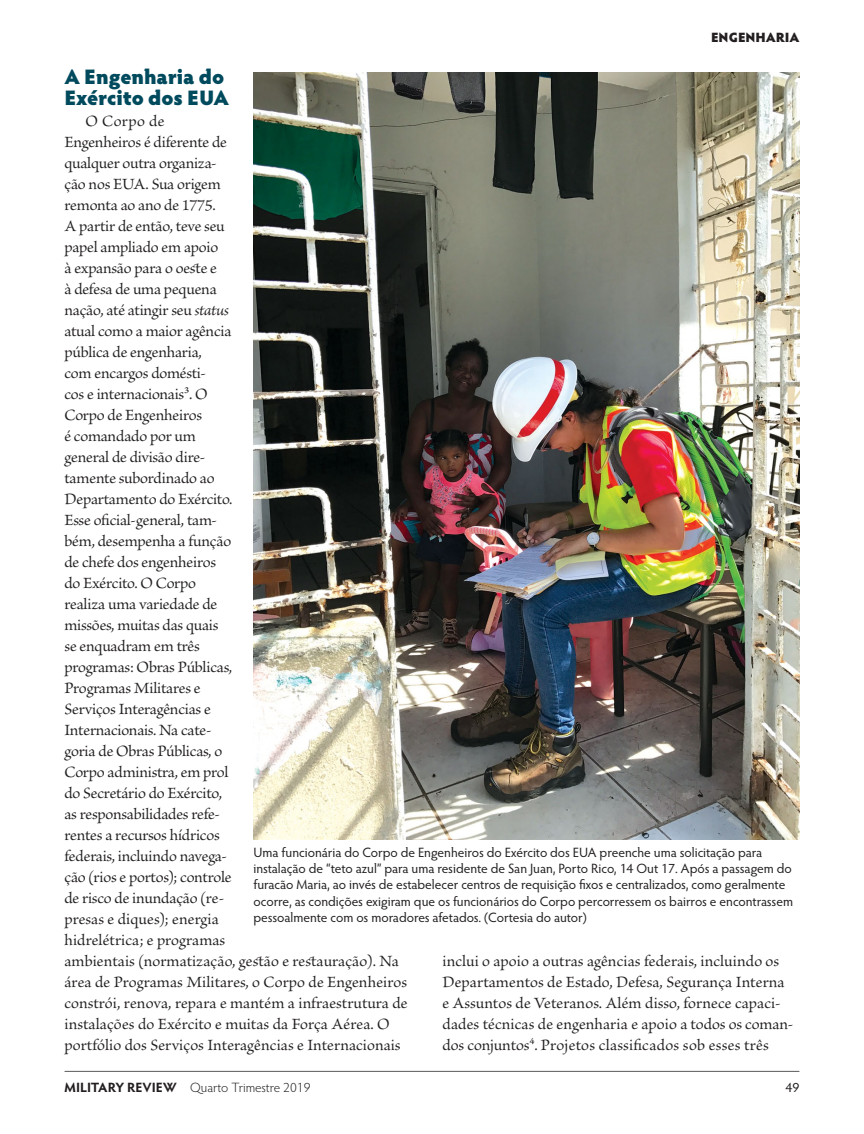
<style>
.page{position:relative;width:864px;height:1134px;background:#fff}
.page>*{position:absolute;margin:0;border:0;box-sizing:border-box;transform-origin:0 0}
.t1{font:900 21px/21px "Hypatia Sans Pro";letter-spacing:-.005em;color:#004a5d}
.t2{font:16.5px/21px "Brioso Pro";letter-spacing:-.005em;color:#231f20}
.t3{font:13.5px/16.5px "Hypatia Sans Pro";letter-spacing:-.005em;color:#231f20}
.t4{font:300 13.5px "Hypatia Sans Pro";color:#231f20}
.t5{font:900 13.5px "Hypatia Sans Pro";letter-spacing:-.005em;color:#231f20}
.s1{font-style:italic}
.s2{font-weight:700}
</style>
<div class="page">
<hr style="left:65px;top:1071px;width:734px;height:1px;background:#58595b">
<img style="left:254px;top:73px;width:546px;height:767px">
<p class="t5" style="left:711px;top:27px;width:90px">ENGENHARIA</p>
<p class="t1" style="left:64px;top:65px;width:166px">A Engenharia do<br>Exército dos EUA</p>
<p class="t2" style="left:64px;top:111px;width:345px;text-indent:21px">O Corpo de<br>Engenheiros é diferente de<br>qualquer outra organiza-<br>ção nos EUA. Sua origem<br>remonta ao ano de 1775.<br>A partir de então, teve seu<br>papel ampliado em apoio<br>à expansão para o oeste e<br>à defesa de uma pequena<br>nação, até atingir seu <span class="s1">status<br></span>atual como a maior agência<br>pública de engenharia,<br>com encargos domésti-<br>cos e internacionais3. O<br>Corpo de Engenheiros<br>é comandado por um<br>general de divisão dire-<br>tamente subordinado ao<br>Departamento do Exército.<br>Esse oficial-general, tam-<br>bém, desempenha a função<br>de chefe dos engenheiros<br>do Exército. O Corpo<br>realiza uma variedade de<br>missões, muitas das quais<br>se enquadram em três<br>programas: Obras Públicas,<br>Programas Militares e<br>Serviços Interagências e<br>Internacionais. Na cate-<br>goria de Obras Públicas, o<br>Corpo administra, em prol<br>do Secretário do Exército,<br>as responsabilidades refe-<br>rentes a recursos hídricos<br>federais, incluindo navega-<br>ção (rios e portos); controle<br>de risco de inundação (re-<br>presas e diques); energia<br>hidrelétrica; e programas<br>ambientais (normatização, gestão e restauração). Na área de Programas Militares, o Corpo de Engenheiros constrói, renova, repara e mantém a infraestrutura de instalações do Exército e muitas da Força Aérea. O portfólio dos Serviços Interagências e Internacionais</p>
<p class="t3" style="left:254px;top:843px;width:541px">Uma funcionária do Corpo de Engenheiros do Exército dos EUA preenche uma solicitação para instalação de “teto azul” para uma residente de San Juan, Porto Rico, 14 Out 17. Após a passagem do furacão Maria, ao invés de estabelecer centros de requisição fixos e centralizados, como geralmente ocorre, as condições exigiram que os funcionários do Corpo percorressem os bairros e encontrassem pessoalmente com os moradores afetados. (Cortesia do autor)</p>
<p class="t2" style="left:442px;top:952px;width:352px">inclui o apoio a outras agências federais, incluindo os Departamentos de Estado, Defesa, Segurança Interna e Assuntos de Veteranos. Além disso, fornece capaci&shy;dades técnicas de engenharia e apoio a todos os coman&shy;dos conjuntos4. Projetos classificados sob esses três</p>
<p class="t4" style="left:64px;top:1079px;width:248px"><span class="s2">MILITARY REVIEW</span> Quarto Trimestre 2019</p>
<p class="t3" style="left:786px;top:1079px;width:15px">49</p>
</div>
